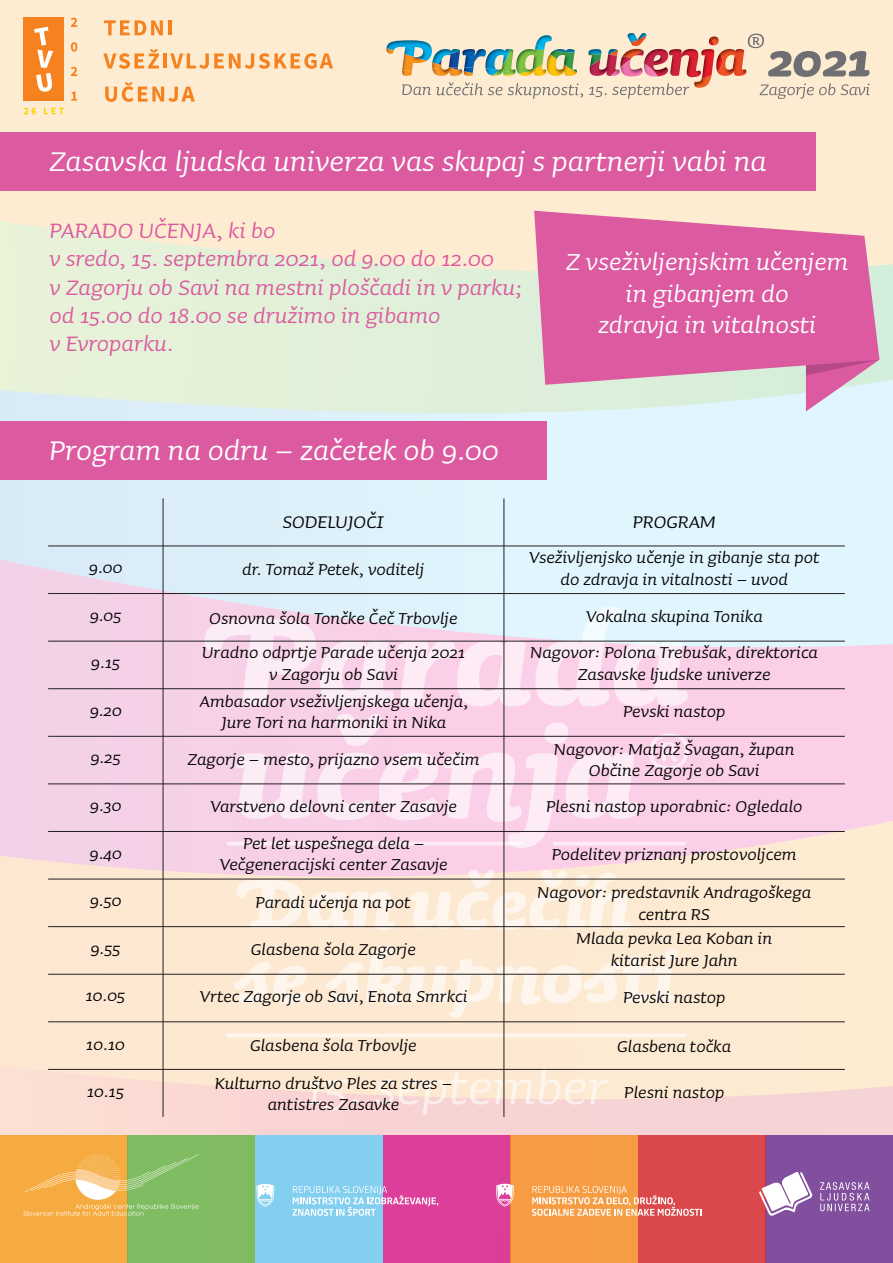
<style>
.page{position:relative;width:893px;height:1263px;background:#fff}
.page>*{position:absolute;margin:0;border:0;box-sizing:border-box;transform-origin:0 0}
.t1{font:italic 36px "Sauna Pro";color:#fff}
.t2{font:italic 30.75px/31.2px "Sauna Pro";color:#fff;text-align:center}
.t3{font:italic 27.75px/28.2px "Sauna Pro";color:#db5aa0}
.t4{font:italic 22.5px "Sauna Pro";color:#020203}
.t5{font:italic 21px/37.5px "Sauna Pro";color:#020203;text-align:center}
</style>
<div class="page">
<div style="left:0;top:0;width:893px;height:1263px;background:#fff;opacity:.8"></div>
<svg style="left:104px;top:20px;width:59px;height:15px"></svg>
<hr style="left:168px;top:20px;width:4px;height:15px;background:#f5821f">
<svg style="left:103px;top:49px;width:56px;height:20px"></svg>
<hr style="left:163px;top:53px;width:4px;height:15px;background:#f5821f">
<svg style="left:170px;top:53px;width:163px;height:16px;background:#f9c18a"></svg>
<svg style="left:105px;top:82px;width:90px;height:20px;background:#fac895"></svg>
<div style="left:23px;top:18px;width:41px;height:83px;background:#f5821f"></div>
<svg style="left:34px;top:27px;width:19px;height:65px"></svg>
<svg style="left:24px;top:108px;width:12px;height:6px"></svg>
<svg style="left:44px;top:108px;width:20px;height:6px"></svg>
<svg style="left:71px;top:18px;width:6px;height:9px"></svg>
<svg style="left:71px;top:42px;width:6px;height:10px"></svg>
<svg style="left:71px;top:67px;width:6px;height:9px"></svg>
<svg style="left:71px;top:92px;width:6px;height:9px"></svg>
<div style="left:0;top:1135px;width:128px;height:128px;background:#f6ab41"></div>
<div style="left:128px;top:1135px;width:127px;height:128px;background:#80bb62"></div>
<div style="left:383px;top:1135px;width:127px;height:128px;background:#dc3e99"></div>
<div style="left:255px;top:1135px;width:128px;height:128px;background:#83cfef"></div>
<div style="left:765px;top:1135px;width:128px;height:128px;background:#824e9e"></div>
<div style="left:510px;top:1135px;width:128px;height:128px;background:#f79c43"></div>
<div style="left:638px;top:1135px;width:127px;height:128px;background:#da484c"></div>
<svg style="left:820px;top:1182px;width:49px;height:29px"></svg>
<svg style="left:759px;top:1171px;width:54px;height:46px"></svg>
<svg style="left:23px;top:1154px;width:176px;height:62px"></svg>
<svg style="left:496px;top:1184px;width:18px;height:22px"></svg>
<svg style="left:532px;top:1186px;width:170px;height:30px"></svg>
<svg style="left:256px;top:1184px;width:18px;height:23px"></svg>
<svg style="left:292px;top:1186px;width:146px;height:30px"></svg>
<svg style="left:804px;top:385px;width:75px;height:26px;background:#decde4"></svg>
<svg style="left:534px;top:211px;width:345px;height:174px;background:#dd71a8"></svg>
<svg style="left:205px;top:606px;width:483px;height:100px;background:#f3e1ef"></svg>
<svg style="left:236px;top:714px;width:403px;height:134px;background:#f9d8eb"></svg>
<svg style="left:411px;top:870px;width:220px;height:61px;background:#fbebdc"></svg>
<svg style="left:234px;top:962px;width:73px;height:42px;background:#fceddf"></svg>
<svg style="left:326px;top:947px;width:352px;height:70px;background:#fbecd9"></svg>
<hr style="left:227px;top:1033px;width:459px;height:4px;background:#fef6ed;border-radius:2px">
<hr style="left:227px;top:842px;width:296px;height:3px;background:#fcecf5;border-radius:2px">
<hr style="left:553px;top:842px;width:133px;height:3px;background:#fdebf5;border-radius:2px">
<svg style="left:649px;top:733px;width:39px;height:36px"></svg>
<svg style="left:236px;top:880px;width:159px;height:50px;background:#fceede"></svg>
<svg style="left:305px;top:1079px;width:53px;height:31px;background:#fbe1d9"></svg>
<svg style="left:375px;top:1068px;width:233px;height:47px;background:#fae2d6"></svg>
<div style="left:0;top:132px;width:816px;height:59px;background:#db5aa0"></div>
<div style="left:0;top:421px;width:547px;height:59px;background:#db5aa0"></div>
<hr style="left:163px;top:498px;width:1px;height:619px;background:#231f20">
<hr style="left:503px;top:498px;width:1px;height:619px;background:#231f20">
<hr style="left:48px;top:545px;width:797px;height:1px;background:#231f20">
<hr style="left:48px;top:593px;width:797px;height:1px;background:#231f20">
<hr style="left:48px;top:641px;width:797px;height:1px;background:#231f20">
<hr style="left:48px;top:688px;width:797px;height:1px;background:#231f20">
<hr style="left:48px;top:736px;width:797px;height:1px;background:#231f20">
<hr style="left:48px;top:783px;width:797px;height:1px;background:#231f20">
<hr style="left:48px;top:831px;width:797px;height:1px;background:#231f20">
<hr style="left:48px;top:879px;width:797px;height:1px;background:#231f20">
<hr style="left:48px;top:926px;width:797px;height:1px;background:#231f20">
<hr style="left:48px;top:974px;width:797px;height:1px;background:#231f20">
<hr style="left:48px;top:1021px;width:797px;height:1px;background:#231f20">
<hr style="left:48px;top:1069px;width:797px;height:1px;background:#231f20">
<img style="left:717px;top:49px;width:29px;height:27px">
<img style="left:694px;top:77px;width:17px;height:11px">
<img style="left:547px;top:57px;width:30px;height:19px">
<img style="left:519px;top:64px;width:27px;height:12px">
<img style="left:510px;top:49px;width:34px;height:25px">
<img style="left:553px;top:33px;width:93px;height:22px">
<img style="left:622px;top:36px;width:24px;height:22px">
<svg style="left:709px;top:36px;width:10px;height:9px"></svg>
<img style="left:669px;top:49px;width:32px;height:28px">
<img style="left:658px;top:63px;width:10px;height:13px">
<img style="left:701px;top:49px;width:13px;height:30px">
<img style="left:716px;top:53px;width:6px;height:18px">
<img style="left:550px;top:51px;width:27px;height:21px">
<svg style="left:588px;top:54px;width:13px;height:12px"></svg>
<img style="left:590px;top:55px;width:18px;height:21px">
<img style="left:644px;top:63px;width:14px;height:13px">
<svg style="left:608px;top:50px;width:36px;height:26px"></svg>
<svg style="left:530px;top:44px;width:20px;height:13px"></svg>
<img style="left:536px;top:35px;width:16px;height:15px">
<img style="left:386px;top:40px;width:83px;height:7px">
<img style="left:473px;top:49px;width:37px;height:20px">
<svg style="left:386px;top:47px;width:87px;height:29px;background:#aeb3a3"></svg>
<svg style="left:486px;top:68px;width:28px;height:8px"></svg>
<svg style="left:402px;top:82px;width:181px;height:17px;background:#e5d7c1"></svg>
<svg style="left:589px;top:83px;width:100px;height:16px;background:#e4d6c0"></svg>
<svg style="left:748px;top:34px;width:121px;height:43px;background:#d0c4b3"></svg>
<svg style="left:760px;top:83px;width:109px;height:16px;background:#e2d4bf"></svg>
<h1 class="t1" style="left:49px;top:137px;width:719px">Zasavska ljudska univerza vas skupaj s partnerji vabi na</h1>
<h3 class="t3" style="left:49px;top:215px;width:474px">PARADO UČENJA, ki bo<br>v sredo, 15. septembra 2021, od 9.00 do 12.00<br>v Zagorju ob Savi na mestni ploščadi in v parku; od 15.00 do 18.00 se družimo in gibamo<br>v Evroparku.</h3>
<h1 class="t1" style="left:49px;top:426px;width:451px">Program na odru – začetek ob 9.00</h1>
<h2 class="t2" style="left:566px;top:244px;width:284px">Z vseživljenjskim učenjem in gibanjem do<br>zdravja in vitalnosti</h2>
<p class="t5" style="left:89px;top:547px;width:35px">9.00</p>
<p class="t5" style="left:90px;top:595px;width:33px">9.05</p>
<p class="t5" style="left:91px;top:642px;width:31px">9.15</p>
<p class="t5" style="left:90px;top:690px;width:33px">9.20</p>
<p class="t5" style="left:91px;top:737px;width:32px">9.25</p>
<p class="t5" style="left:90px;top:785px;width:33px">9.30</p>
<p class="t5" style="left:90px;top:832px;width:33px">9.40</p>
<p class="t5" style="left:90px;top:880px;width:33px">9.50</p>
<p class="t5" style="left:91px;top:928px;width:31px">9.55</p>
<p class="t5" style="left:85px;top:975px;width:41px">10.05</p>
<p class="t5" style="left:86px;top:1024px;width:41px">10.10</p>
<p class="t5" style="left:87px;top:1070px;width:39px">10.15</p>
<p class="t4" style="left:282px;top:507px;width:103px">SODELUJOČI</p>
<p class="t4" style="left:633px;top:507px;width:84px">PROGRAM</p>
<p class="t5" style="left:242px;top:549px;width:183px">dr. Tomaž Petek, voditelj</p>
<p class="t5" style="left:202px;top:599px;width:265px;line-height:34.7px">Osnovna šola Tončke Čeč Trbovlje<br>Uradno odprtje Parade učenja 2021</p>
<p class="t5" style="left:200px;top:659px;width:270px;line-height:27px">v Zagorju ob Savi<br>Ambasador vseživljenjskega učenja,</p>
<p class="t5" style="left:187px;top:702px;width:294px;line-height:36.9px">Jure Tori na harmoniki in Nika<br>Zagorje – mesto, prijazno vsem učečim</p>
<p class="t5" style="left:210px;top:787px;width:248px;line-height:36.3px">Varstveno delovni center Zasavje<br>Pet let uspešnega dela –</p>
<p class="t5" style="left:220px;top:844px;width:229px">Večgeneracijski center Zasavje<br>Paradi učenja na pot</p>
<p class="t5" style="left:251px;top:929px;width:167px">Glasbena šola Zagorje</p>
<p class="t5" style="left:200px;top:976px;width:269px">Vrtec Zagorje ob Savi, Enota Smrkci</p>
<p class="t5" style="left:215px;top:1024px;width:239px;line-height:38.1px">Glasbena šola Trbovlje<br>Kulturno društvo Ples za stres –</p>
<p class="t5" style="left:268px;top:1084px;width:133px">antistres Zasavke</p>
<p class="t5" style="left:529px;top:545px;width:292px;line-height:21.3px">Vseživljenjsko učenje in gibanje sta pot do zdravja in vitalnosti – uvod</p>
<p class="t5" style="left:530px;top:596px;width:289px;line-height:36.6px">Vokalna skupina Tonika<br>Nagovor: Polona Trebušak, direktorica</p>
<p class="t5" style="left:554px;top:654px;width:242px">Zasavske ljudske univerze<br>Pevski nastop<br>Nagovor: Matjaž Švagan, župan</p>
<p class="t5" style="left:546px;top:751px;width:258px;line-height:36px">Občine Zagorje ob Savi<br>Plesni nastop uporabnic: Ogledalo</p>
<p class="t5" style="left:537px;top:833px;width:275px;line-height:38.4px">Podelitev priznanj prostovoljcem<br>Nagovor: predstavnik Andragoškega</p>
<p class="t5" style="left:576px;top:900px;width:197px;line-height:24.6px">centra RS<br>Mlada pevka Lea Koban in</p>
<p class="t5" style="left:611px;top:940px;width:128px;line-height:37px">kitarist Jure Jahn<br>Pevski nastop</p>
<p class="t5" style="left:617px;top:1022px;width:116px;line-height:45.3px">Glasbena točka<br>Plesni nastop</p>
</div>
